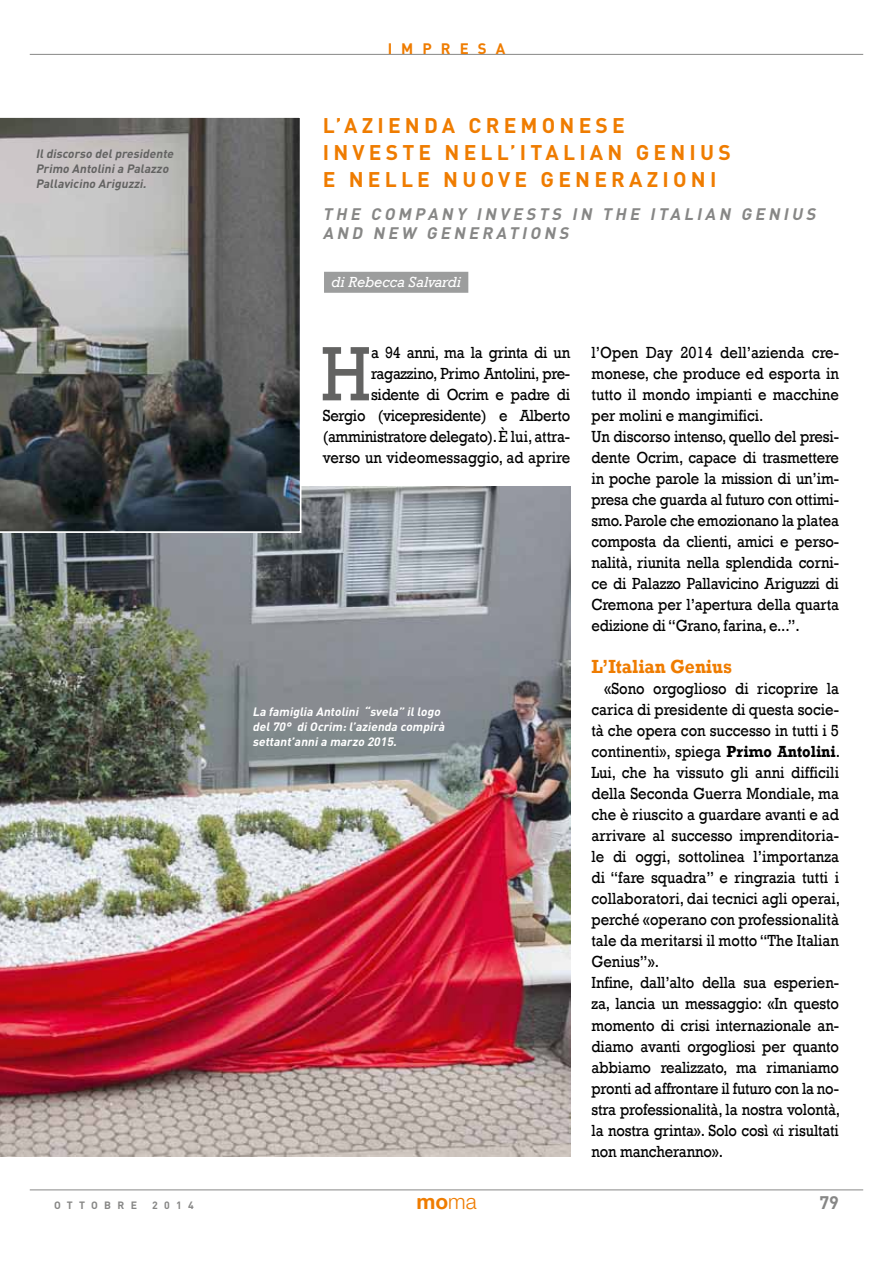
<style>
.page{position:relative;width:893px;height:1263px;background:#fff}
.page>*{position:absolute;margin:0;border:0;box-sizing:border-box;transform-origin:0 0}
.t1{font:78.3px "Rockwell";color:#636362;scale:.9 1}
.t2{font:700 21px/27px "DIN";letter-spacing:.2em;color:#ef7c00}
.t3{font:700 21px "Helvetica Neue";color:#ef7c00}
.t4{font:700 19.5px "Rockwell";color:#ef7c00;scale:.9 1}
.t5{font:700 18px "DIN";color:#878786}
.t6{font:16.5px/21px "Rockwell";letter-spacing:-.01em;color:#000;scale:.9 1}
.t7{font:italic 700 16.5px/19.5px "DIN";color:#878786}
.t8{font:italic 15px "Rockwell";letter-spacing:-.01em;color:#fff}
.t9{font:700 15px "DIN";letter-spacing:.6em;color:#ef7c00}
.t10{font:italic 700 12px/15px "DIN";letter-spacing:-.215em;color:#fff}
.t11{font:italic 700 12px/15px "DIN";letter-spacing:-.01em;color:#636362}
.t12{font:700 10.5px "DIN";letter-spacing:.6em;color:#878786}
.s1{font-weight:700}
.s2{font-weight:300}
</style>
<div class="page">
<hr style="left:30px;top:1189px;width:833px;height:1px;background:#878786">
<hr style="left:30px;top:54px;width:833px;height:1px;background:#878786">
<div style="left:324px;top:272px;width:144px;height:21px;background:#9c9d9d"></div>
<img style="left:0;top:486px;width:570px;height:670px">
<svg style="left:0;top:117px;width:301px;height:416px;background:#6e7070"></svg>
<p class="t11" style="left:36px;top:146px;width:142px">Ildiscorso delpresidente<br>Primo Antolinia Palazzo<br>Pallavicino Ariguzzi.</p>
<p class="t9" style="left:388px;top:39px;width:117px">IMPRESA</p>
<p class="t2" style="left:323px;top:111px;width:410px">L’AZI ENDA CREMONESE<br>I NVESTE NELL’ITALI AN GENI US<br>E NELL E NUOVE G ENERAZI ONI</p>
<p class="t7" style="left:323px;top:203px;width:498px">T he company i nvests i n the Itali an Geni us and new g enerati ons</p>
<p class="t8" style="left:332px;top:273px;width:131px">di Rebecca Salvardi</p>
<p class="t6" style="left:323px;top:343px;width:276px;text-align:right">a 94 anni, ma la grinta di un ragazzino, Primo Antolini, pre&shy;sidente di Ocrim e padre di<br>Sergio (vicepresidente) e Alberto (amministratore delegato). È lui, attra&shy;verso un videomessaggio, ad aprire</p>
<p class="t6" style="left:591px;top:343px;width:276px">l’Open Day 2014 dell’azienda cre&shy;monese, che produce ed esporta in tutto il mondo impianti e macchine per molini e mangimifici.<br>Un discorso intenso, quello del presi&shy;dente Ocrim, capace di trasmettere in poche parole la mission di un’im&shy;presa che guarda al futuro con ottimi&shy;smo. Parole che emozionano la platea composta da clienti, amici e perso&shy;nalità, riunita nella splendida corni&shy;ce di Palazzo Pallavicino Ariguzzi di Cremona per l’apertura della quarta edizione di “Grano, farina, e...”.</p>
<p class="t4" style="left:591px;top:655px;width:158px">L’Italian Genius</p>
<p class="t6" style="left:591px;top:679px;width:278px;text-indent:13px">«Sono orgoglioso di ricoprire la carica di presidente di questa socie&shy;tà che opera con successo in tutti i 5 continenti», spiega <span class="s1">Primo Antolini</span>.<br>Lui, che ha vissuto gli anni difficili della Seconda Guerra Mondiale, ma che è riuscito a guardare avanti e ad arrivare al successo imprenditoria&shy;le di oggi, sottolinea l’importanza di “fare squadra” e ringrazia tutti i collaboratori, dai tecnici agli operai, perché «operano con professionalità tale da meritarsi il motto “The Italian Genius”».<br>Infine, dall’alto della sua esperien&shy;za, lancia un messaggio: «In questo momento di crisi internazionale an&shy;diamo avanti orgogliosi per quanto abbiamo realizzato, ma rimaniamo pronti ad affrontare il futuro con la no&shy;stra professionalità, la nostra volontà, la nostra grinta». Solo così «i risultati non mancheranno».</p>
<p class="t1" style="left:321px;top:329px;width:57px">H</p>
<p class="t10" style="left:252px;top:703px;width:196px">La famiglia Antolini “svela” illogo del70° diOcrim:l’azienda compirà settant’annia marzo 2015.</p>
<p class="t12" style="left:54px;top:1198px;width:85px">OTTOBRE</p>
<p class="t12" style="left:152px;top:1198px;width:43px">2014</p>
<p class="t3" style="left:416px;top:1188px;width:62px">mo<span class="s2">ma</span></p>
<p class="t5" style="left:819px;top:1191px;width:21px">79</p>
</div>
